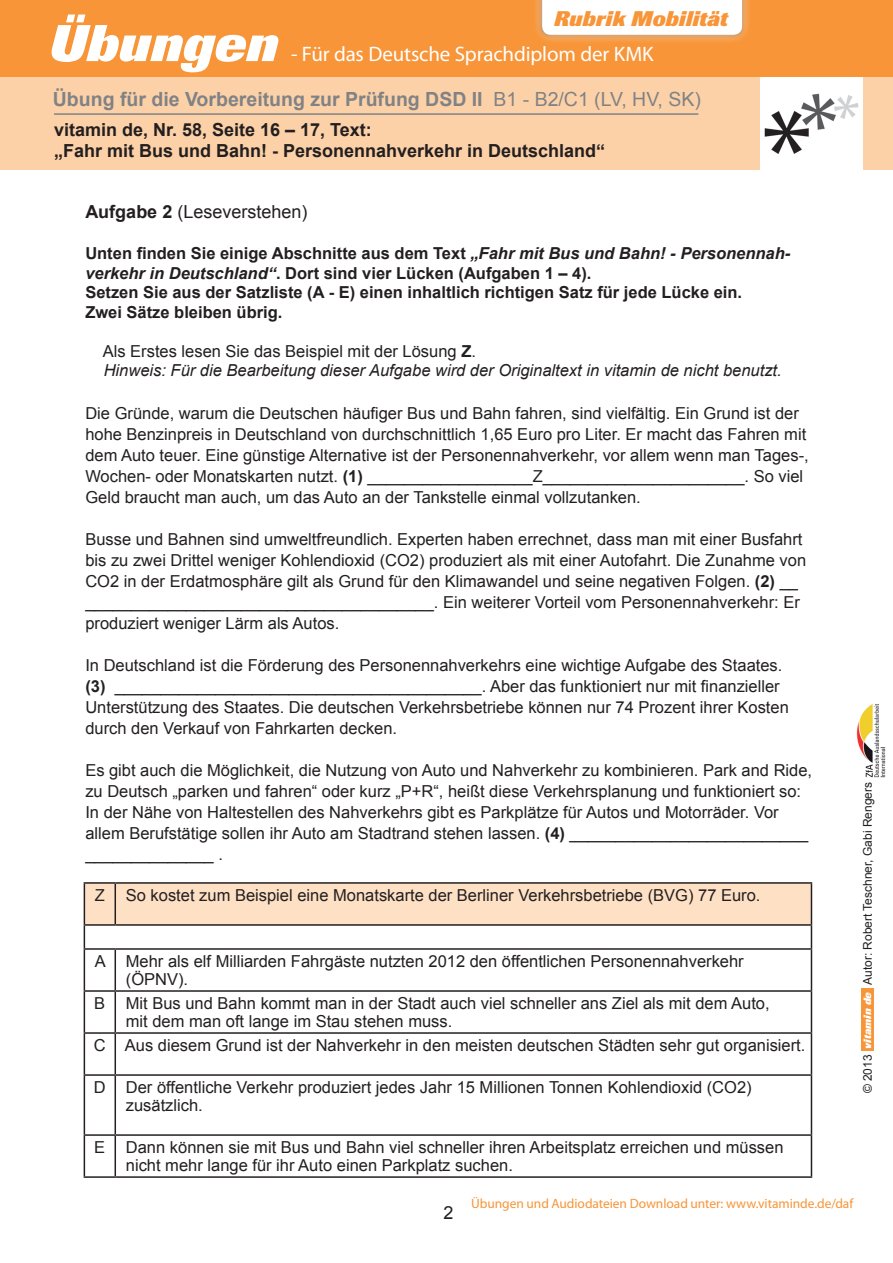
<style>
.page{position:relative;width:893px;height:1263px;background:#fff}
.page>*{position:absolute;margin:0;border:0;box-sizing:border-box;transform-origin:0 0}
.t1{font:italic 800 51px "Imago";color:#fff}
.t2{font:21px "Myriad Pro";letter-spacing:-.005em;color:#fff}
.t3{font:italic 800 21px "Imago";letter-spacing:.01em;color:#f79538}
.t4{font:700 19.5px "Arial";color:#808285}
.t5{font:700 18px/21px "Arial";color:#231f20}
.t6{font:18px "Arial";color:#231f20}
.t7{font:16.5px/21px "Arial";color:#231f20}
.t8{font:700 16.5px/19.5px "Arial";color:#231f20}
.t9{font:italic 16.5px/19.5px "Arial";color:#231f20}
.t10{font:13.5px "Myriad Pro";letter-spacing:-.005em;color:#f79538}
.t11{font:12px "Arial";color:#231f20}
.t12{font:italic 800 10.5px "Imago";color:#fff}
.s1{font-weight:400}
.s2{font-weight:700}
.s3{font-style:italic}
.s4{font-style:normal}
.s5{font-weight:700;font-style:normal}
</style>
<div class="page">
<div style="left:861px;top:988px;width:13px;height:63px;background:#f79538"></div>
<div style="left:0;top:77px;width:759px;height:93px;background:#fdd1a7"></div>
<div style="left:863px;top:77px;width:30px;height:93px;background:#fdd1a7"></div>
<div style="left:0;top:0;width:893px;height:77px;background:#f79538"></div>
<div style="left:532px;top:0;width:220px;height:44px;background:#fff;opacity:.65"></div>
<div style="left:542px;top:0;width:200px;height:35px;background:#fff"></div>
<hr style="left:54px;top:113px;width:644px;height:2px;background:#808285">
<img style="left:764px;top:93px;width:95px;height:61px">
<img style="left:856px;top:704px;width:30px;height:73px">
<hr style="left:84px;top:882px;width:31px;height:2px;background:#231f20">
<hr style="left:115px;top:882px;width:697px;height:2px;background:#231f20">
<svg style="left:84px;top:883px;width:728px;height:65px"></svg>
<hr style="left:84px;top:948px;width:31px;height:2px;background:#231f20">
<hr style="left:84px;top:950px;width:1px;height:40px;background:#231f20">
<hr style="left:115px;top:948px;width:697px;height:2px;background:#231f20">
<hr style="left:115px;top:950px;width:1px;height:40px;background:#231f20">
<hr style="left:811px;top:950px;width:1px;height:40px;background:#231f20">
<hr style="left:84px;top:990px;width:31px;height:2px;background:#231f20">
<hr style="left:84px;top:992px;width:1px;height:40px;background:#231f20">
<hr style="left:115px;top:990px;width:697px;height:2px;background:#231f20">
<hr style="left:115px;top:992px;width:1px;height:40px;background:#231f20">
<hr style="left:811px;top:992px;width:1px;height:40px;background:#231f20">
<hr style="left:84px;top:1032px;width:31px;height:2px;background:#231f20">
<hr style="left:84px;top:1034px;width:1px;height:40px;background:#231f20">
<hr style="left:115px;top:1032px;width:697px;height:2px;background:#231f20">
<hr style="left:115px;top:1034px;width:1px;height:40px;background:#231f20">
<hr style="left:811px;top:1034px;width:1px;height:40px;background:#231f20">
<hr style="left:84px;top:1074px;width:31px;height:2px;background:#231f20">
<hr style="left:84px;top:1076px;width:1px;height:58px;background:#231f20">
<hr style="left:115px;top:1074px;width:697px;height:2px;background:#231f20">
<hr style="left:115px;top:1076px;width:1px;height:58px;background:#231f20">
<hr style="left:811px;top:1076px;width:1px;height:58px;background:#231f20">
<hr style="left:84px;top:1134px;width:31px;height:2px;background:#231f20">
<hr style="left:84px;top:1136px;width:1px;height:40px;background:#231f20">
<hr style="left:115px;top:1134px;width:697px;height:2px;background:#231f20">
<hr style="left:115px;top:1136px;width:1px;height:40px;background:#231f20">
<hr style="left:811px;top:1136px;width:1px;height:40px;background:#231f20">
<hr style="left:84px;top:1176px;width:31px;height:2px;background:#231f20">
<hr style="left:115px;top:1176px;width:697px;height:2px;background:#231f20">
<p class="t3" style="left:554px;top:6px;width:175px">Rubrik Mobilität</p>
<h1 class="t1" style="left:49px;top:14px;width:231px">Übungen</h1>
<p class="t2" style="left:291px;top:41px;width:364px">- Für das Deutsche Sprachdiplom der KMK</p>
<p class="t4" style="left:53px;top:86px;width:649px">Übung für die Vorbereitung zur Prüfung DSD II <span class="s1">B1 - B2/C1 (LV, HV, SK)</span></p>
<p class="t5" style="left:54px;top:120px;width:553px">vitamin de, Nr. 58, Seite 16 – 17, Text:<br>„Fahr mit Bus und Bahn! - Personennahverkehr in Deutschland“</p>
<p class="t6" style="left:85px;top:199px;width:224px"><span class="s2">Aufgabe 2</span> (Leseverstehen)</p>
<p class="t8" style="left:85px;top:244px;width:707px">Unten finden Sie einige Abschnitte aus dem Text <span class="s3">„Fahr mit Bus und Bahn! - Personennah&shy;verkehr in Deutschland“</span>. Dort sind vier Lücken (Aufgaben 1 – 4).<br>Setzen Sie aus der Satzliste (A - E) einen inhaltlich richtigen Satz für jede Lücke ein.<br>Zwei Sätze bleiben übrig.</p>
<p class="t9" style="left:103px;top:341px;width:680px"><span class="s4">Als Erstes lesen Sie das Beispiel mit der Lösung</span> <span class="s5">Z</span><span class="s4">.<br></span>Hinweis: Für die Bearbeitung dieser Aufgabe wird der Originaltext in vitamin de nicht benutzt.</p>
<p class="t7" style="left:85px;top:402px;width:725px">Die Gründe, warum die Deutschen häufiger Bus und Bahn fahren, sind vielfältig. Ein Grund ist der hohe Benzinpreis in Deutschland von durchschnittlich 1,65 Euro pro Liter. Er macht das Fahren mit dem Auto teuer. Eine günstige Alternative ist der Personennahverkehr, vor allem wenn man Tages-, Wochen- oder Monatskarten nutzt. <span class="s2">(1)</span> __________________Z______________________. So viel Geld braucht man auch, um das Auto an der Tankstelle einmal vollzutanken.</p>
<p class="t7" style="left:85px;top:528px;width:722px">Busse und Bahnen sind umweltfreundlich. Experten haben errechnet, dass man mit einer Busfahrt bis zu zwei Drittel weniger Kohlendioxid (CO2) produziert als mit einer Autofahrt. Die Zunahme von CO2 in der Erdatmosphäre gilt als Grund für den Klimawandel und seine negativen Folgen. <span class="s2">(2)</span> __ ______________________________________. Ein weiterer Vorteil vom Personennahverkehr: Er produziert weniger Lärm als Autos.</p>
<p class="t7" style="left:85px;top:654px;width:705px">In Deutschland ist die Förderung des Personennahverkehrs eine wichtige Aufgabe des Staates. <span class="s2">(3)</span> ________________________________________. Aber das funktioniert nur mit finanzieller Unterstützung des Staates. Die deutschen Verkehrsbetriebe können nur 74 Prozent ihrer Kosten durch den Verkauf von Fahrkarten decken.</p>
<p class="t7" style="left:85px;top:759px;width:728px">Es gibt auch die Möglichkeit, die Nutzung von Auto und Nahverkehr zu kombinieren. Park and Ride, zu Deutsch „parken und fahren“ oder kurz „P+R“, heißt diese Verkehrsplanung und funktioniert so:<br>In der Nähe von Haltestellen des Nahverkehrs gibt es Parkplätze für Autos und Motorräder. Vor allem Berufstätige sollen ihr Auto am Stadtrand stehen lassen. <span class="s2">(4)</span> __________________________ ______________ .</p>
<p class="t7" style="left:95px;top:884px;width:12px">Z</p>
<p class="t7" style="left:126px;top:884px;width:636px">So kostet zum Beispiel eine Monatskarte der Berliner Verkehrsbetriebe (BVG) 77 Euro.</p>
<p class="t7" style="left:126px;top:952px;width:619px;line-height:18px;text-indent:-31px">A Mehr als elf Milliarden Fahrgäste nutzten 2012 den öffentlichen Personennahverkehr (ÖPNV).</p>
<p class="t7" style="left:126px;top:994px;width:645px;line-height:18px;text-indent:-32px">B Mit Bus und Bahn kommt man in der Stadt auch viel schneller ans Ziel als mit dem Auto, mit dem man oft lange im Stau stehen muss.</p>
<p class="t7" style="left:94px;top:1035px;width:713px">C Aus diesem Grund ist der Nahverkehr in den meisten deutschen Städten sehr gut organisiert.</p>
<p class="t7" style="left:126px;top:1078px;width:627px;line-height:18px;text-indent:-32px">D Der öffentliche Verkehr produziert jedes Jahr 15 Millionen Tonnen Kohlendioxid (CO2) zusätzlich.</p>
<p class="t7" style="left:126px;top:1138px;width:659px;line-height:18px;text-indent:-32px">E Dann können sie mit Bus und Bahn viel schneller ihren Arbeitsplatz erreichen und müssen nicht mehr lange für ihr Auto einen Parkplatz suchen.</p>
<p class="t6" style="left:444px;top:1200px;width:12px">2</p>
<p class="t10" style="left:471px;top:1195px;width:384px">Übungen und Audiodateien Download unter: www.vitaminde.de/daf</p>
<p class="t11" style="left:859px;top:985px;width:205px;rotate:-90deg">Autor: Robert Teschner, Gabi Rengers</p>
<p class="t12" style="left:861px;top:1049px;width:59px;rotate:-90deg">vitamin de</p>
<p class="t11" style="left:859px;top:1093px;width:40px;rotate:-90deg">© 2013</p>
</div>
